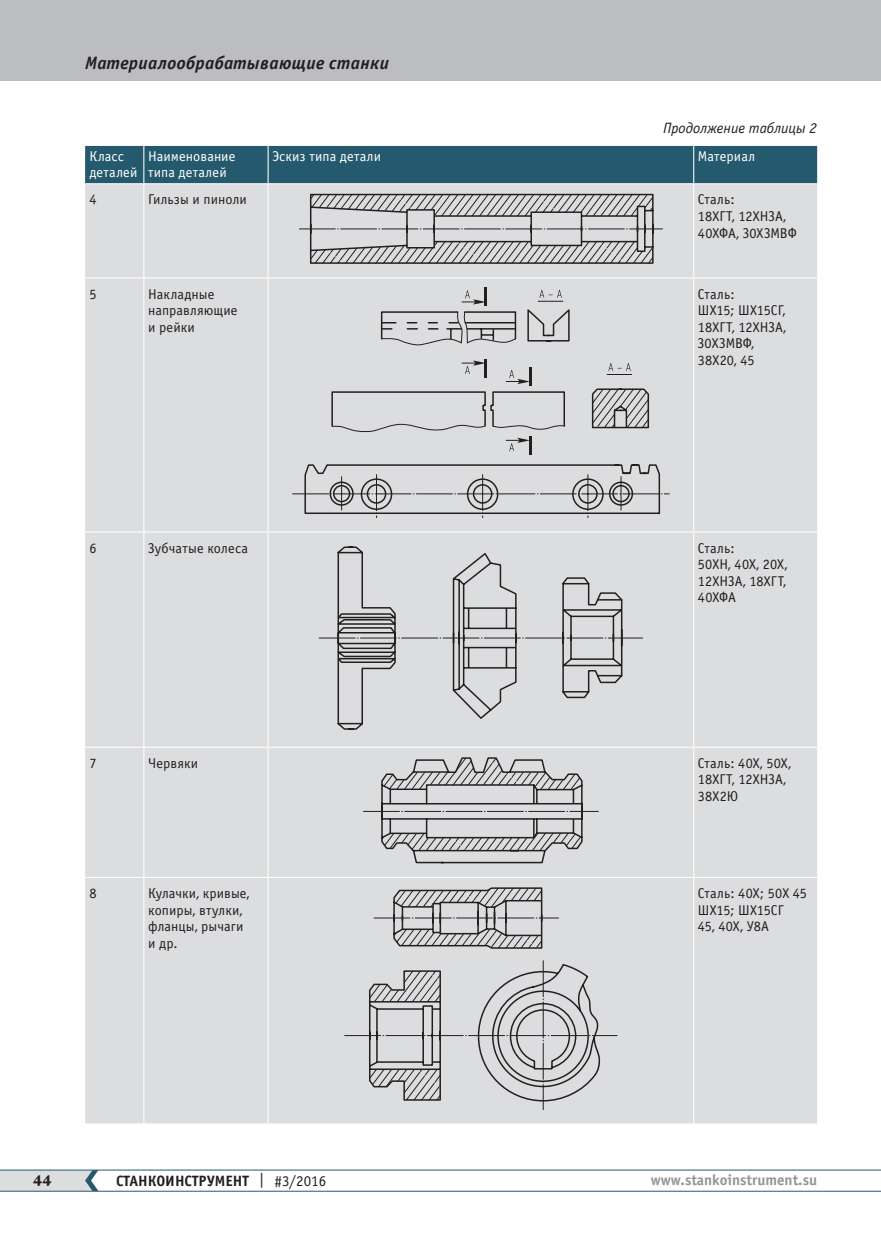
<style>
.page{position:relative;width:881px;height:1234px;background:#fff}
.page>*{position:absolute;margin:0;border:0;box-sizing:border-box;transform-origin:0 0}
.t1{font:italic 700 18px "Officina Sans C";letter-spacing:.015em;color:#231f20}
.t2{font:700 15px "Officina Sans C";color:#231f20}
.t3{font:700 15px "Officina Sans C";color:#939598}
.t4{font:italic 15px "Officina Sans C";letter-spacing:-.01em;color:#231f20}
.t5{font:700 15px "Octava";color:#231f20}
.t6{font:14.25px/16.5px "Officina Sans C";letter-spacing:.005em;color:#231f20}
.t7{font:14.25px/16.5px "Officina Sans C";letter-spacing:.01em;color:#fff}
.s1{font-weight:400}
</style>
<div class="page">
<hr style="left:0;top:1190px;width:880px;height:1px;background:#255a6e">
<hr style="left:0;top:1169px;width:880px;height:1px;background:#255a6e">
<svg style="left:0;top:1169px;width:98px;height:21px"></svg>
<div style="left:0;top:0;width:880px;height:81px;background:#bcbdc0"></div>
<div style="left:85px;top:146px;width:731px;height:37px;background:#255a6e"></div>
<div style="left:85px;top:184px;width:731px;height:939px;background:#dcdddf"></div>
<hr style="left:143px;top:146px;width:1px;height:37px;background:#fff">
<hr style="left:267px;top:146px;width:1px;height:37px;background:#fff">
<hr style="left:693px;top:146px;width:1px;height:37px;background:#fff">
<hr style="left:143px;top:184px;width:1px;height:93px;background:#fff">
<hr style="left:267px;top:184px;width:1px;height:93px;background:#fff">
<hr style="left:693px;top:184px;width:1px;height:93px;background:#fff">
<hr style="left:85px;top:277px;width:59px;height:1px;background:#fff">
<hr style="left:144px;top:277px;width:124px;height:1px;background:#fff">
<hr style="left:143px;top:278px;width:1px;height:253px;background:#fff">
<hr style="left:268px;top:277px;width:425px;height:1px;background:#fff">
<hr style="left:267px;top:278px;width:1px;height:253px;background:#fff">
<hr style="left:693px;top:277px;width:123px;height:1px;background:#fff">
<hr style="left:693px;top:278px;width:1px;height:253px;background:#fff">
<hr style="left:85px;top:531px;width:59px;height:1px;background:#fff">
<hr style="left:144px;top:531px;width:124px;height:1px;background:#fff">
<hr style="left:143px;top:532px;width:1px;height:214px;background:#fff">
<hr style="left:268px;top:531px;width:425px;height:1px;background:#fff">
<hr style="left:267px;top:532px;width:1px;height:214px;background:#fff">
<hr style="left:693px;top:531px;width:123px;height:1px;background:#fff">
<hr style="left:693px;top:532px;width:1px;height:214px;background:#fff">
<hr style="left:85px;top:746px;width:59px;height:1px;background:#fff">
<hr style="left:144px;top:746px;width:124px;height:1px;background:#fff">
<hr style="left:143px;top:747px;width:1px;height:129px;background:#fff">
<hr style="left:268px;top:746px;width:425px;height:1px;background:#fff">
<hr style="left:267px;top:747px;width:1px;height:129px;background:#fff">
<hr style="left:693px;top:746px;width:123px;height:1px;background:#fff">
<hr style="left:693px;top:747px;width:1px;height:129px;background:#fff">
<hr style="left:85px;top:876px;width:59px;height:1px;background:#fff">
<hr style="left:144px;top:876px;width:124px;height:1px;background:#fff">
<hr style="left:143px;top:877px;width:1px;height:246px;background:#fff">
<hr style="left:268px;top:876px;width:425px;height:1px;background:#fff">
<hr style="left:267px;top:877px;width:1px;height:246px;background:#fff">
<hr style="left:693px;top:876px;width:123px;height:1px;background:#fff">
<hr style="left:693px;top:877px;width:1px;height:246px;background:#fff">
<svg style="left:299px;top:194px;width:363px;height:70px"></svg>
<div style="left:292px;top:474px;width:377px;height:43px;background:#dcdddf"></div>
<svg style="left:303px;top:387px;width:357px;height:128px"></svg>
<hr style="left:484px;top:288px;width:3px;height:18px;background:#231f20">
<hr style="left:528px;top:436px;width:3px;height:18px;background:#231f20">
<svg style="left:331px;top:289px;width:317px;height:162px"></svg>
<svg style="left:319px;top:637px;width:323px;height:1px"></svg>
<svg style="left:333px;top:546px;width:292px;height:183px"></svg>
<svg style="left:363px;top:757px;width:235px;height:106px"></svg>
<div style="left:344px;top:960px;width:273px;height:149px;background:#dcdddf"></div>
<svg style="left:368px;top:887px;width:234px;height:214px"></svg>
<p class="t1" style="left:85px;top:53px;width:305px">Материалообрабатывающие станки</p>
<p class="t4" style="left:662px;top:120px;width:155px">Продолжение таблицы 2</p>
<p class="t7" style="left:89px;top:148px;width:50px">Класс деталей</p>
<p class="t7" style="left:148px;top:148px;width:89px">Наименование типа деталей</p>
<p class="t7" style="left:272px;top:148px;width:110px">Эскиз типа детали</p>
<p class="t7" style="left:697px;top:148px;width:59px">Материал</p>
<p class="t6" style="left:89px;top:192px;width:9px">4</p>
<p class="t6" style="left:148px;top:192px;width:100px">Гильзы и пиноли</p>
<p class="t6" style="left:697px;top:192px;width:100px">Сталь:<br>18ХГТ, 12ХНЗА,<br>40ХФА, З0ХЗМВФ</p>
<p class="t6" style="left:89px;top:286px;width:9px">5</p>
<p class="t6" style="left:148px;top:286px;width:91px">Накладные направляющие и рейки</p>
<p class="t6" style="left:697px;top:286px;width:90px">Сталь:<br>ШХ15; ШХ15СГ,<br>18ХГТ, 12ХНЗА,<br>З0ХЗМВФ,<br>38X20, 45</p>
<p class="t6" style="left:89px;top:540px;width:9px">6</p>
<p class="t6" style="left:148px;top:540px;width:101px">Зубчатые колеса</p>
<p class="t6" style="left:697px;top:540px;width:91px">Сталь:<br>50ХН, 40Х, 20Х,<br>12ХНЗА, 18ХГТ,<br>40ХФА</p>
<p class="t6" style="left:89px;top:755px;width:9px">7</p>
<p class="t6" style="left:148px;top:755px;width:52px">Червяки</p>
<p class="t6" style="left:697px;top:755px;width:95px">Сталь: 40Х, 50Х,<br>18ХГТ, 12ХНЗА,<br>38Х2Ю</p>
<p class="t6" style="left:89px;top:885px;width:9px">8</p>
<p class="t6" style="left:148px;top:885px;width:103px">Кулачки, кривые, копиры, втулки, фланцы, рычаги и др.</p>
<p class="t6" style="left:697px;top:885px;width:110px">Сталь: 40Х; 50Х 45<br>ШХ15; ШХ15СГ<br>45, 40Х, У8А</p>
<p class="t5" style="left:33px;top:1170px;width:20px">44</p>
<p class="t2" style="left:116px;top:1171px;width:211px">СТАНКОИНСТРУМЕНТ <span class="s1">| #3/2016</span></p>
<p class="t3" style="left:650px;top:1171px;width:168px">www.stankoinstrument.su</p>
</div>
